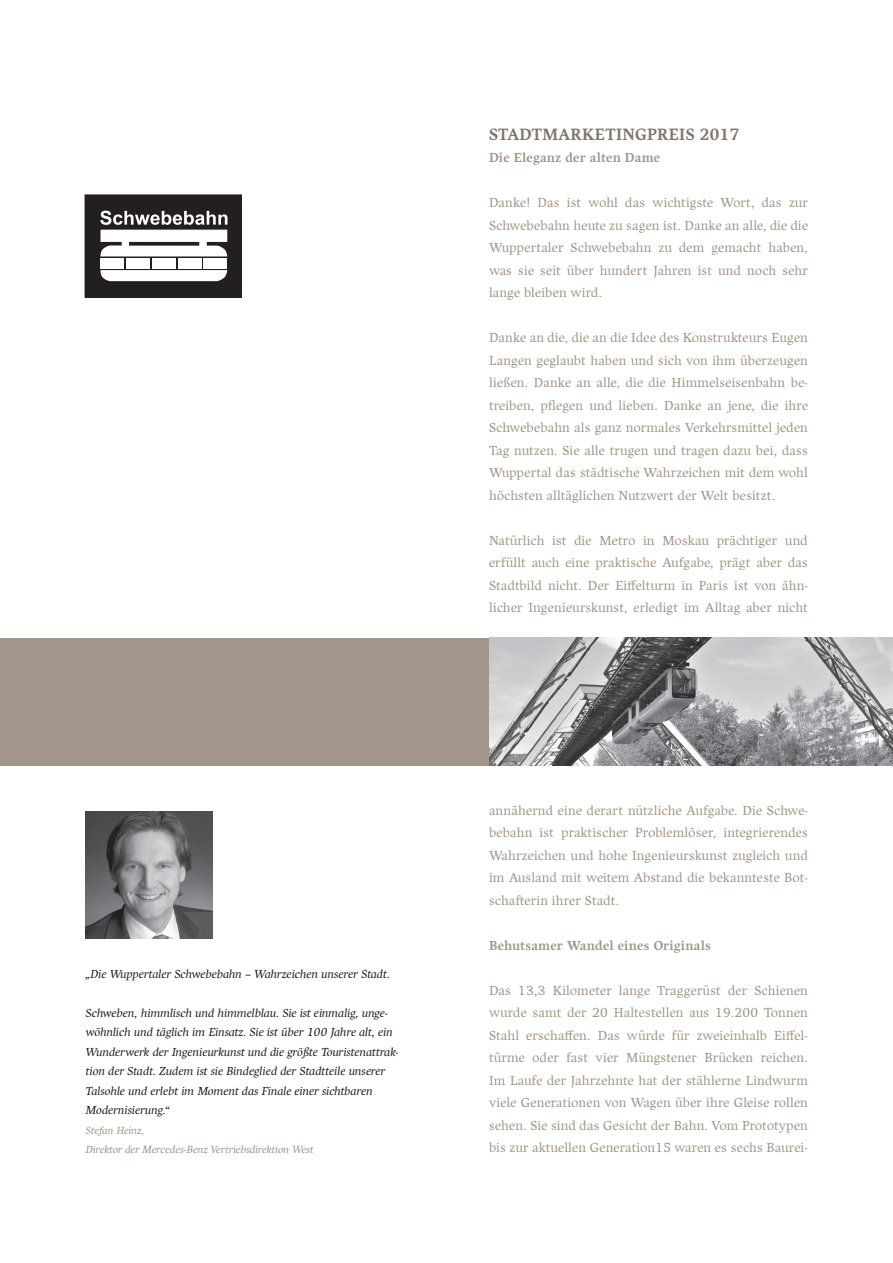
<style>
.page{position:relative;width:893px;height:1263px;background:#fff}
.page>*{position:absolute;margin:0;border:0;box-sizing:border-box;transform-origin:0 0}
.t1{font:700 16.5px "Harfang";letter-spacing:.02em;color:#80766d}
.t2{font:300 13.2px/22.5px "Harfang";letter-spacing:.015em;color:#a19689;text-align:justify}
.t3{font:700 13.2px "Harfang";letter-spacing:.015em;color:#a19689}
.t4{font:italic 300 11.7px/19.5px "Harfang";color:#231f20}
.t5{font:italic 300 10.5px/19.5px "Harfang";letter-spacing:.005em;color:#a19689}
</style>
<div class="page">
<div style="left:0;top:638px;width:893px;height:127px;background:#a19689"></div>
<img style="left:489px;top:638px;width:404px;height:127px">
<img style="left:85px;top:811px;width:128px;height:128px">
<div style="left:85px;top:195px;width:156px;height:102px;background:#231f20"></div>
<div style="left:101px;top:258px;width:23px;height:10px;background:#fff"></div>
<div style="left:126px;top:258px;width:24px;height:10px;background:#fff"></div>
<svg style="left:101px;top:270px;width:126px;height:11px"></svg>
<div style="left:152px;top:258px;width:24px;height:10px;background:#fff"></div>
<div style="left:178px;top:258px;width:24px;height:10px;background:#fff"></div>
<div style="left:204px;top:258px;width:23px;height:10px;background:#fff"></div>
<svg style="left:100px;top:211px;width:127px;height:45px"></svg>
<p class="t4" style="left:86px;top:964px;width:306px">„Die Wuppertaler Schwebebahn – Wahrzeichen unserer Stadt.</p>
<p class="t4" style="left:86px;top:1003px;width:314px">Schweben, himmlisch und himmelblau. Sie ist einmalig, unge&shy;wöhnlich und täglich im Einsatz. Sie ist über 100 Jahre alt, ein Wunderwerk der Ingenieurkunst und die größte Touristenattrak&shy;tion der Stadt. Zudem ist sie Bindeglied der Stadtteile unserer Talsohle und erlebt im Moment das Finale einer sichtbaren Modernisierung.“</p>
<p class="t5" style="left:86px;top:1120px;width:229px">Stefan Heinz,<br>Direktor der Mercedes-Benz Vertriebsdirektion West</p>
<p class="t1" style="left:489px;top:124px;width:252px">STADTMARKETINGPREIS 2017</p>
<p class="t3" style="left:489px;top:150px;width:173px">Die Eleganz der alten Dame</p>
<p class="t2" style="left:489px;top:191px;width:320px">Danke! Das ist wohl das wichtigste Wort, das zur Schwebebahn heute zu sagen ist. Danke an alle, die die Wuppertaler Schwebebahn zu dem gemacht haben, was sie seit über hundert Jahren ist und noch sehr lange bleiben wird.</p>
<p class="t2" style="left:489px;top:326px;width:320px">Danke an die, die an die Idee des Konstrukteurs Eugen Langen geglaubt haben und sich von ihm überzeugen ließen. Danke an alle, die die Himmelseisenbahn be&shy;treiben, pflegen und lieben. Danke an jene, die ihre Schwebebahn als ganz normales Verkehrsmittel jeden Tag nutzen. Sie alle trugen und tragen dazu bei, dass Wuppertal das städtische Wahrzeichen mit dem wohl höchsten alltäglichen Nutzwert der Welt besitzt.</p>
<p class="t2" style="left:489px;top:529px;width:320px">Natürlich ist die Metro in Moskau prächtiger und erfüllt auch eine praktische Aufgabe, prägt aber das Stadtbild nicht. Der Eiffelturm in Paris ist von ähn&shy;licher Ingenieurskunst, erledigt im Alltag aber nicht</p>
<p class="t2" style="left:489px;top:799px;width:320px">annähernd eine derart nützliche Aufgabe. Die Schwe&shy;bebahn ist praktischer Problemlöser, integrierendes Wahrzeichen und hohe Ingenieurskunst zugleich und im Ausland mit weitem Abstand die bekannteste Bot&shy;schafterin ihrer Stadt.</p>
<p class="t3" style="left:489px;top:937px;width:223px">Behutsamer Wandel eines Originals</p>
<p class="t2" style="left:489px;top:979px;width:320px">Das 13,3 Kilometer lange Traggerüst der Schienen wurde samt der 20 Haltestellen aus 19.200 Tonnen Stahl erschaffen. Das würde für zweieinhalb Eiffel&shy;türme oder fast vier Müngstener Brücken reichen.<br>Im Laufe der Jahrzehnte hat der stählerne Lindwurm viele Generationen von Wagen über ihre Gleise rollen sehen. Sie sind das Gesicht der Bahn. Vom Prototypen bis zur aktuellen Generation15 waren es sechs Baurei-</p>
</div>
